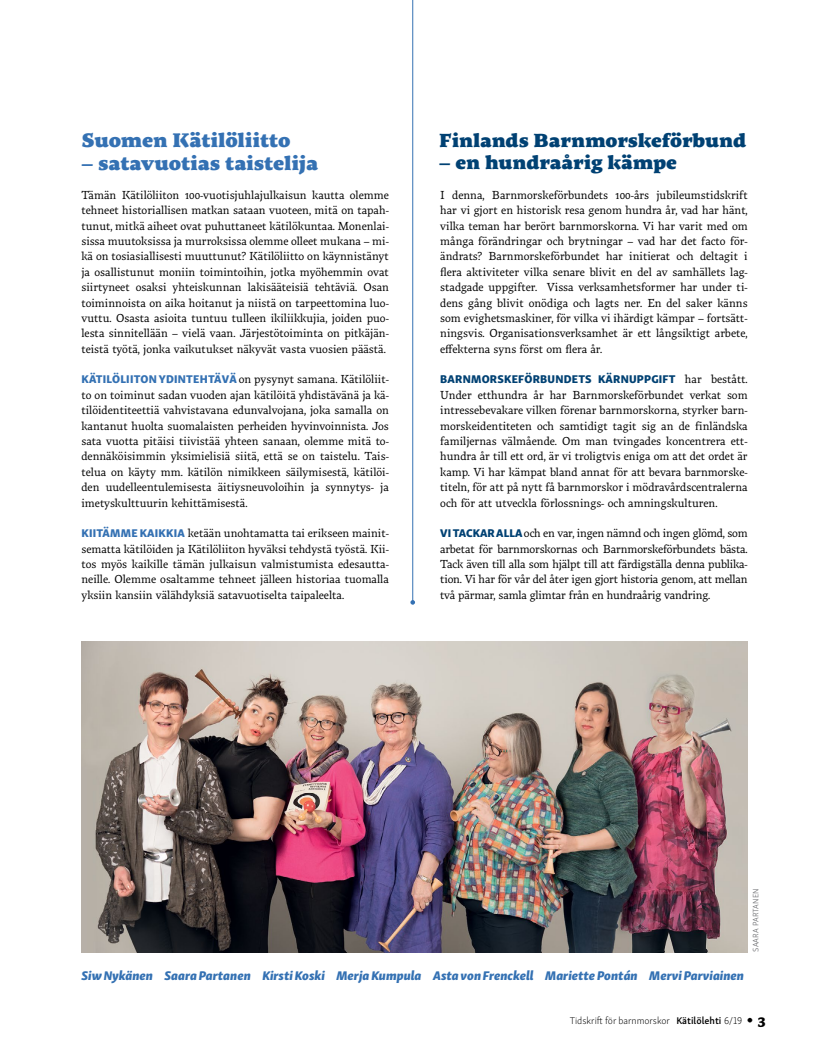
<style>
.page{position:relative;width:815px;height:1053px;background:#fff}
.page>*{position:absolute;margin:0;border:0;box-sizing:border-box;transform-origin:0 0}
.t1{font:800 19.38px "Tzimmes";letter-spacing:-.01em;color:#3471b3}
.t2{font:800 18.75px "Tzimmes";letter-spacing:-.005em;color:#004173}
.t3{font:12.88px "Skolar Sans Latn Eb It";color:#3471b3}
.t4{font:11.5px/15.4px "Tzimmes";color:#000;text-align:justify}
.t5{font:11.5px "Skolar Sans Latn Eb";letter-spacing:.02em;color:#004173}
.t6{font:10px "Skolar Sans Latn El";color:#000}
.t7{font:300 8.12px "Skolar Sans Latn";letter-spacing:.02em;color:#6d6e71}
.s1{font-family:"Skolar Sans Latn Eb";color:#3471b3}
.s2{font-family:"Tzimmes";color:#000}
.s3{font-family:"Skolar Sans Latn Eb";color:#004173}
.s4{font-family:"Skolar Sans Latn";font-weight:600}
.s5{font-family:"Tzimmes";font-weight:900;font-size:16.25px}
.s6{font-family:"Tzimmes";font-weight:900;font-size:13.75px}
</style>
<div class="page">
<img style="left:81px;top:641px;width:667px;height:311px">
<hr style="left:412px;top:0;width:1px;height:602px;background:#3471b3">
<svg style="left:410px;top:600px;width:5px;height:4px"></svg>
<h1 class="t1" style="left:81px;top:127px;width:211px">Suomen Kätilöliitto</h1>
<h1 class="t1" style="left:81px;top:150px;width:238px">– satavuotias taistelija</h1>
<p class="t4" style="left:81px;top:187px;width:309px">Tämän Kätilöliiton 100-vuotisjuhlajulkaisun kautta olemme tehneet historiallisen matkan sataan vuoteen, mitä on tapah&shy;tunut, mitkä aiheet ovat puhuttaneet kätilökuntaa. Monenlai&shy;sissa muutoksissa ja murroksissa olemme olleet mukana – mi&shy;kä on tosiasiallisesti muuttunut? Kätilöliitto on käynnistänyt ja osallistunut moniin toimintoihin, jotka myöhemmin ovat siirtyneet osaksi yhteiskunnan lakisääteisiä tehtäviä. Osan toiminnoista on aika hoitanut ja niistä on tarpeettomina luo&shy;vuttu. Osasta asioita tuntuu tulleen ikiliikkujia, joiden puo&shy;lesta sinnitellään – vielä vaan. Järjestötoiminta on pitkäjän&shy;teistä työtä, jonka vaikutukset näkyvät vasta vuosien päästä.</p>
<p class="t4" style="left:81px;top:372px;width:309px"><span class="s1">KÄTILÖLIITON YDINTEHTÄVÄ</span> on pysynyt samana. Kätilöliit&shy;to on toiminut sadan vuoden ajan kätilöitä yhdistävänä ja kä&shy;tilöidentiteettiä vahvistavana edunvalvojana, joka samalla on kantanut huolta suomalaisten perheiden hyvinvoinnista. Jos sata vuotta pitäisi tiivistää yhteen sanaan, olemme mitä to&shy;dennäköisimmin yksimielisiä siitä, että se on taistelu. Tais&shy;telua on käyty mm. kätilön nimikkeen säilymisestä, kätilöi&shy;den uudelleentulemisesta äitiysneuvoloihin ja synnytys- ja imetyskulttuurin kehittämisestä.</p>
<p class="t4" style="left:81px;top:525px;width:309px"><span class="s1">KIITÄMME KAIKKIA</span> ketään unohtamatta tai erikseen mainit&shy;sematta kätilöiden ja Kätilöliiton hyväksi tehdystä työstä. Kii&shy;tos myös kaikille tämän julkaisun valmistumista edesautta&shy;neille. Olemme osaltamme tehneet jälleen historiaa tuomalla yksiin kansiin välähdyksiä satavuotiselta taipaleelta.</p>
<h2 class="t2" style="left:439px;top:127px;width:308px">Finlands Barnmorskeförbund</h2>
<h2 class="t2" style="left:439px;top:150px;width:239px">– en hundraårig kämpe</h2>
<p class="t4" style="left:440px;top:187px;width:309px">I denna, Barnmorskeförbundets 100-års jubileumstidskrift har vi gjort en historisk resa genom hundra år, vad har hänt, vilka teman har berört barnmorskorna. Vi har varit med om många förändringar och brytningar – vad har det facto för&shy;ändrats? Barnmorskeförbundet har initierat och deltagit i flera aktiviteter vilka senare blivit en del av samhällets lag&shy;stadgade uppgifter. Vissa verksamhetsformer har under ti&shy;dens gång blivit onödiga och lagts ner. En del saker känns som evighetsmaskiner, för vilka vi ihärdigt kämpar – fortsätt&shy;ningsvis. Organisationsverksamhet är ett långsiktigt arbete, effekterna syns först om flera år.</p>
<p class="t5" style="left:440px;top:369px;width:309px">BARNMORSKEFÖRBUNDETS KÄRNUPPGIFT <span class="s2">har bestått.</span></p>
<p class="t4" style="left:440px;top:387px;width:309px">Under etthundra år har Barnmorskeförbundet verkat som intressebevakare vilken förenar barnmorskorna, styrker barn&shy;morskeidentiteten och samtidigt tagit sig an de finländska familjernas välmående. Om man tvingades koncentrera ett&shy;hundra år till ett ord, är vi troligtvis eniga om att det ordet är kamp. Vi har kämpat bland annat för att bevara barnmorske&shy;titeln, för att på nytt få barnmorskor i mödravårdscentralerna och för att utveckla förlossnings- och amningskulturen.</p>
<p class="t4" style="left:440px;top:525px;width:309px"><span class="s3">VI TACKAR ALLA</span>och en var, ingen nämnd och ingen glömd, som arbetat för barnmorskornas och Barnmorskeförbundets bästa.<br>Tack även till alla som hjälpt till att färdigställa denna publika&shy;tion. Vi har för vår del åter igen gjort historia genom, att mellan två pärmar, samla glimtar från en hundraårig vandring.</p>
<p class="t7" style="left:750px;top:951px;width:65px;rotate:-90deg">SAARA PARTANEN</p>
<p class="t3" style="left:81px;top:964px;width:664px">Siw Nykänen Saara Partanen Kirsti Koski Merja Kumpula Asta von Frenckell Mariette Pontán Mervi Parviainen</p>
<p class="t6" style="left:570px;top:1013px;width:197px">Tidskrift för barnmorskor <span class="s4">Kätilölehti</span> 6/19 <span class="s5">•</span> <span class="s6">3</span></p>
</div>
